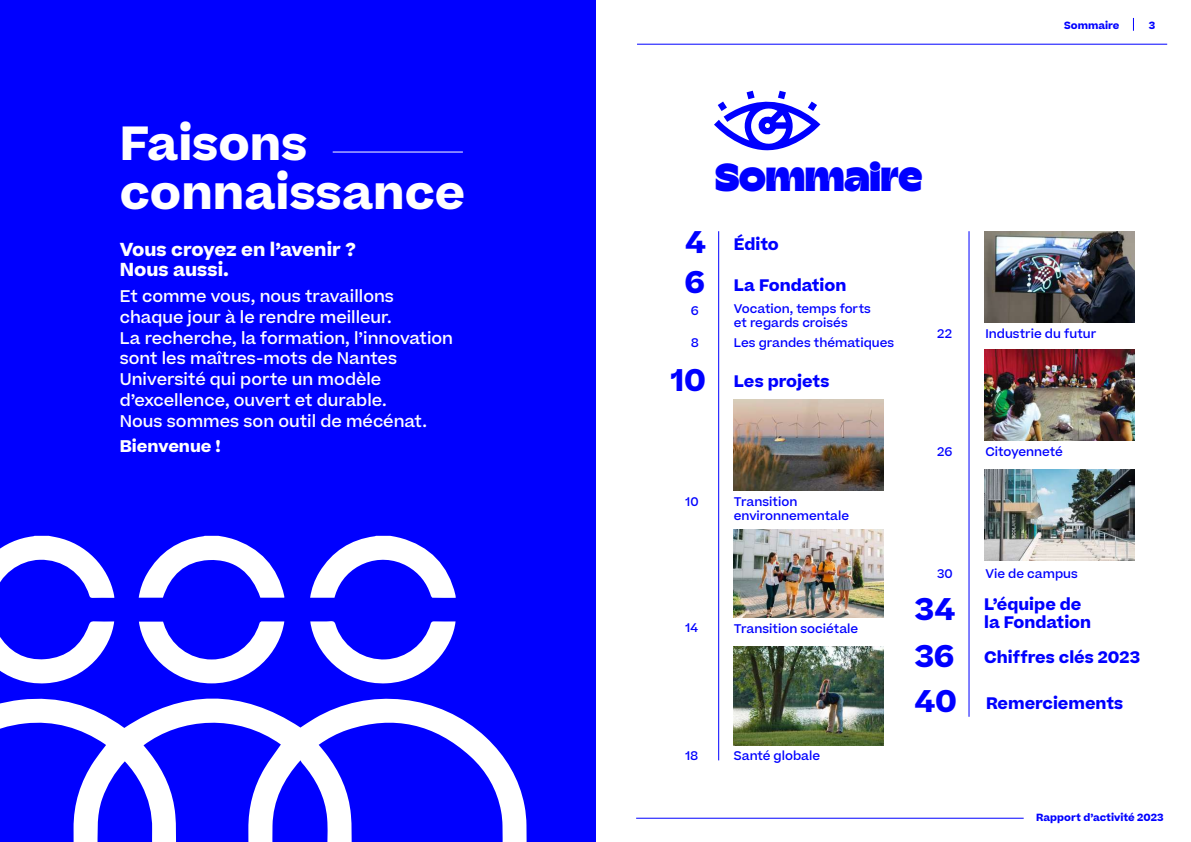
<style>
.page{position:relative;width:1191px;height:842px;background:#fff}
.page>*{position:absolute;margin:0;border:0;box-sizing:border-box;transform-origin:0 0}
.t1{font:700 45.9px/48.6px "Beatrice";color:#fff}
.t2{font:900 39px "Champ";color:#00f}
.t3{font:700 30px/40.3px "Beatrice";letter-spacing:.005em;color:#00f}
.t4{font:700 18px/20.7px "Beatrice";color:#fff}
.t5{font:500 16.2px/20.7px "Beatrice";color:#fff}
.t6{font:700 16.2px "Beatrice";color:#fff}
.t7{font:700 16px/18px "Beatrice";color:#00f}
.t8{font:500 12px/14px "Beatrice";color:#00f}
.t9{font:700 10px "Beatrice";color:#00f}
</style>
<div class="page">
<hr style="left:637px;top:44px;width:530px;height:1px;background:#00f">
<hr style="left:636px;top:818px;width:387px;height:1px;background:#00f">
<svg style="left:1133px;top:18px;width:1px;height:13px"></svg>
<div style="left:0;top:0;width:595px;height:842px;background:#00f"></div>
<svg style="left:310px;top:536px;width:146px;height:62px"></svg>
<svg style="left:0;top:536px;width:114px;height:62px"></svg>
<svg style="left:139px;top:536px;width:145px;height:62px"></svg>
<svg style="left:0;top:698px;width:527px;height:144px"></svg>
<svg style="left:0;top:621px;width:114px;height:63px"></svg>
<svg style="left:139px;top:621px;width:145px;height:62px"></svg>
<svg style="left:310px;top:621px;width:145px;height:63px"></svg>
<hr style="left:333px;top:152px;width:130px;height:1px;background:#fff">
<hr style="left:718px;top:231px;width:1px;height:529px;background:#00f">
<hr style="left:968px;top:231px;width:1px;height:486px;background:#00f">
<img style="left:734px;top:399px;width:150px;height:91px">
<img style="left:984px;top:349px;width:150px;height:91px">
<img style="left:984px;top:469px;width:150px;height:91px">
<img style="left:984px;top:231px;width:150px;height:91px">
<img style="left:734px;top:647px;width:150px;height:99px">
<img style="left:734px;top:530px;width:150px;height:88px">
<svg style="left:714px;top:101px;width:106px;height:49px"></svg>
<svg style="left:717px;top:102px;width:10px;height:9px"></svg>
<svg style="left:808px;top:102px;width:9px;height:9px"></svg>
<div style="left:746px;top:91px;width:8px;height:8px;background:#00f;border-radius:2px"></div>
<div style="left:778px;top:91px;width:8px;height:8px;background:#00f;border-radius:2px"></div>
<h1 class="t1" style="left:120px;top:120px;width:347px">Faisons connaissance</h1>
<p class="t4" style="left:120px;top:239px;width:238px">Vous croyez en l’avenir ?<br>Nous aussi.</p>
<p class="t5" style="left:120px;top:286px;width:335px">Et comme vous, nous travaillons chaque jour à le rendre meilleur.<br>La recherche, la formation, l’innovation sont les maîtres-mots de Nantes Université qui porte un modèle d’excellence, ouvert et durable.<br>Nous sommes son outil de mécénat.</p>
<p class="t6" style="left:120px;top:435px;width:102px">Bienvenue !</p>
<p class="t9" style="left:1064px;top:18px;width:57px">Sommaire</p>
<p class="t9" style="left:1148px;top:18px;width:8px">3</p>
<h2 class="t2" style="left:715px;top:151px;width:209px">Sommaire</h2>
<h3 class="t3" style="left:684px;top:222px;width:23px">4<br>6</h3>
<p class="t7" style="left:734px;top:235px;width:46px">Édito</p>
<p class="t7" style="left:734px;top:276px;width:114px">La Fondation</p>
<p class="t8" style="left:691px;top:303px;width:9px">6</p>
<p class="t8" style="left:691px;top:335px;width:9px">8</p>
<p class="t8" style="left:734px;top:302px;width:139px">Vocation, temps forts et regards croisés</p>
<p class="t8" style="left:734px;top:336px;width:162px">Les grandes thématiques</p>
<p class="t8" style="left:937px;top:327px;width:16px">22</p>
<p class="t8" style="left:985px;top:327px;width:112px">Industrie du futur</p>
<h3 class="t3" style="left:671px;top:360px;width:37px">10</h3>
<p class="t7" style="left:734px;top:372px;width:97px">Les projets</p>
<p class="t8" style="left:937px;top:445px;width:16px">26</p>
<p class="t8" style="left:985px;top:445px;width:79px">Citoyenneté</p>
<p class="t8" style="left:685px;top:494px;width:14px">10</p>
<p class="t8" style="left:734px;top:494px;width:117px">Transition environnementale</p>
<p class="t8" style="left:937px;top:567px;width:17px">30</p>
<p class="t8" style="left:985px;top:567px;width:94px">Vie de campus</p>
<p class="t8" style="left:685px;top:620px;width:14px">14</p>
<p class="t8" style="left:734px;top:621px;width:126px">Transition sociétale</p>
<h3 class="t3" style="left:914px;top:589px;width:42px">34</h3>
<p class="t7" style="left:984px;top:595px;width:109px">L’équipe de la Fondation</p>
<h3 class="t3" style="left:914px;top:636px;width:41px">36</h3>
<p class="t7" style="left:984px;top:648px;width:157px">Chiffres clés 2023</p>
<h3 class="t3" style="left:914px;top:681px;width:44px">40</h3>
<p class="t7" style="left:986px;top:694px;width:139px">Remerciements</p>
<p class="t8" style="left:685px;top:749px;width:14px">18</p>
<p class="t8" style="left:734px;top:749px;width:88px">Santé globale</p>
<p class="t9" style="left:1036px;top:810px;width:129px">Rapport d’activité 2023</p>
</div>
